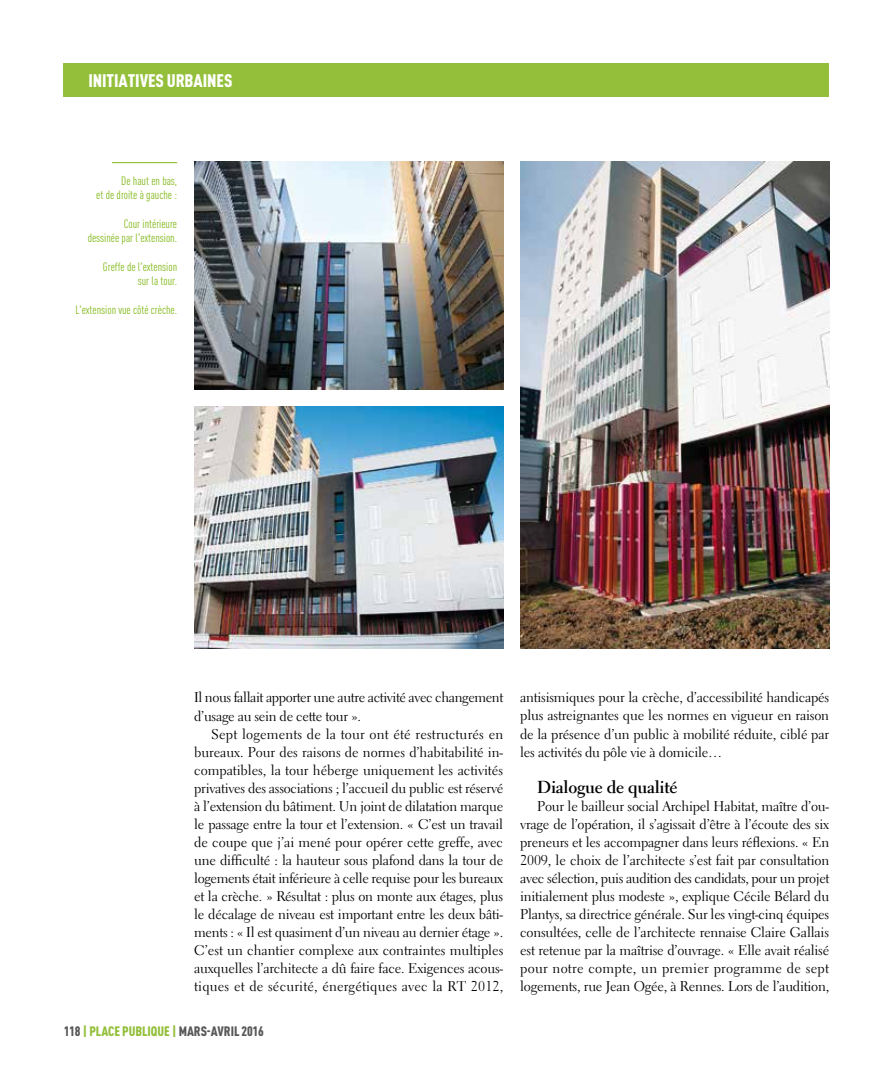
<style>
.page{position:relative;width:893px;height:1085px;background:#fff}
.page>*{position:absolute;margin:0;border:0;box-sizing:border-box;transform-origin:0 0}
.t1{font:900 condensed 18px "DINOT";letter-spacing:-.005em;color:#fff}
.t2{font:700 17.25px "Electra LT Std";letter-spacing:-.015em;color:#000}
.t3{font:14.1px/18px "Electra LT Std";letter-spacing:-.015em;color:#000;text-align:justify}
.t4{font:900 condensed 13.5px "DINOT";letter-spacing:-.005em;color:#58585a}
.t5{font:condensed 12px/14.4px "DINOT";color:#83b81a;text-align:right}
.s1{color:#93bf3a}
</style>
<div class="page">
<div style="left:64px;top:64px;width:765px;height:33px;background:#93bf3a"></div>
<img style="left:194px;top:162px;width:309px;height:228px">
<img style="left:194px;top:407px;width:309px;height:241px">
<img style="left:520px;top:162px;width:309px;height:486px">
<hr style="left:112px;top:162px;width:65px;height:1px;background:#83b81a">
<p class="t1" style="left:88px;top:70px;width:146px">INITIATIVES URBAINES</p>
<p class="t5" style="left:96px;top:173px;width:82px">De haut en bas,<br>et de droite à gauche :</p>
<p class="t5" style="left:88px;top:216px;width:91px">Cour intérieure<br>dessinée par l'extension.</p>
<p class="t5" style="left:103px;top:259px;width:76px">Greffe de l'extension sur la tour.</p>
<p class="t5" style="left:75px;top:303px;width:103px">L'extension vue côté crèche.</p>
<p class="t3" style="left:194px;top:688px;width:311px">Il nous fallait apporter une autre activité avec changement d’usage au sein de cette tour ».</p>
<p class="t3" style="left:194px;top:724px;width:311px;text-indent:17px">Sept logements de la tour ont été restructurés en bureaux. Pour des raisons de normes d’habitabilité in&shy;compatibles, la tour héberge uniquement les activités privatives des associations ; l’accueil du public est réservé à l’extension du bâtiment. Un joint de dilatation marque le passage entre la tour et l’extension. « C’est un travail de coupe que j’ai mené pour opérer cette greffe, avec une difficulté : la hauteur sous plafond dans la tour de logements était inférieure à celle requise pour les bureaux et la crèche. » Résultat : plus on monte aux étages, plus le décalage de niveau est important entre les deux bâti&shy;ments : « Il est quasiment d’un niveau au dernier étage ».<br>C’est un chantier complexe aux contraintes multiples auxquelles l’architecte a dû faire face. Exigences acous&shy;tiques et de sécurité, énergétiques avec la RT 2012,</p>
<p class="t4" style="left:64px;top:1022px;width:202px">118 <span class="s1">| PLACE PUBLIQUE |</span> MARS-AVRIL 2016</p>
<p class="t3" style="left:520px;top:688px;width:311px">antisismiques pour la crèche, d’accessibilité handicapés plus astreignantes que les normes en vigueur en raison de la présence d’un public à mobilité réduite, ciblé par les activités du pôle vie à domicile…</p>
<p class="t2" style="left:537px;top:775px;width:142px">Dialogue de qualité</p>
<p class="t3" style="left:520px;top:796px;width:311px;text-indent:17px">Pour le bailleur social Archipel Habitat, maître d’ou&shy;vrage de l’opération, il s’agissait d’être à l’écoute des six preneurs et les accompagner dans leurs réflexions. « En 2009, le choix de l’architecte s’est fait par consultation avec sélection, puis audition des candidats, pour un projet initialement plus modeste », explique Cécile Bélard du Plantys, sa directrice générale. Sur les vingt-cinq équipes consultées, celle de l’architecte rennaise Claire Gallais est retenue par la maîtrise d’ouvrage. « Elle avait réalisé pour notre compte, un premier programme de sept logements, rue Jean Ogée, à Rennes. Lors de l’audition,</p>
</div>
